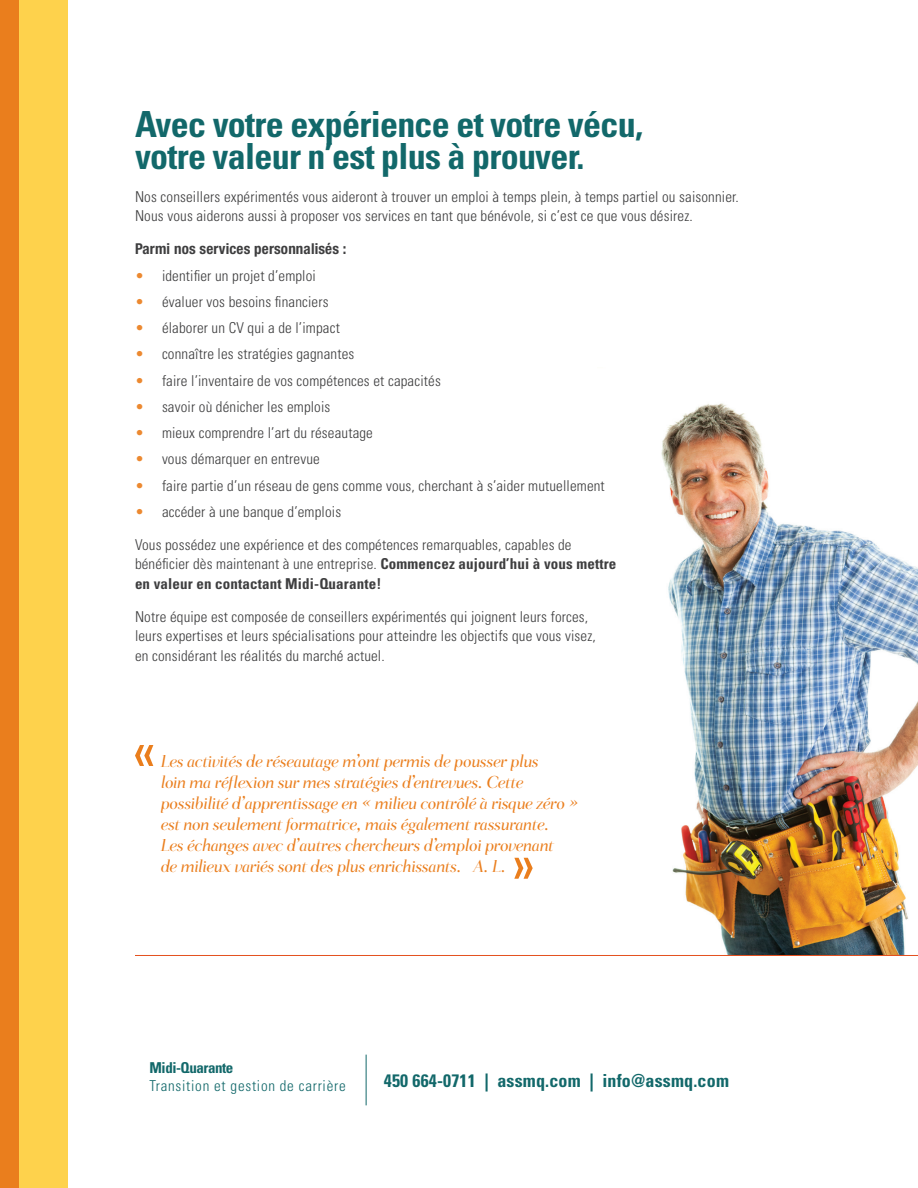
<style>
.page{position:relative;width:918px;height:1188px;background:#fff}
.page>*{position:absolute;margin:0;border:0;box-sizing:border-box;transform-origin:0 0}
.titre{font:700 condensed 36px/32.2px "Univers";letter-spacing:-.02em;color:#12686a}
.citation{font:700 condensed 18px "Univers";letter-spacing:.01em;color:#12686a}
.citation-2{font:italic 16.5px/21px "Salinas Demo";letter-spacing:-.01em;color:#ea7e1d}
.texte{font:300 condensed 15px/19.5px "Univers";letter-spacing:.01em;color:#3e3e3f}
.citation-3{font:300 condensed 15px/18px "Univers";letter-spacing:.05em;color:#12686a}
.texte-2{font:700 condensed 15px "Helvetica Neue";letter-spacing:.01em;color:#3e3e3f}
.s1{color:#ec8930}
.s2{font-weight:700}
</style>
<div class="page">
<img style="left:661px;top:403px;width:257px;height:552px">
<hr style="left:366px;top:1055px;width:1px;height:50px;background:#12686a">
<hr style="left:135px;top:955px;width:783px;height:1px;background:#e4501f">
<div style="left:2px;top:0;width:66px;height:1188px;background:#fed24c"></div>
<div style="left:0;top:0;width:19px;height:1188px;background:#ea7e1d"></div>
<svg style="left:514px;top:858px;width:19px;height:21px"></svg>
<svg style="left:135px;top:745px;width:18px;height:21px"></svg>
<p class="titre" style="left:135px;top:108px;width:510px">Avec votre expérience et votre vécu, votre valeur n’est plus à prouver.</p>
<p class="texte" style="left:135px;top:187px;width:605px">Nos conseillers expérimentés vous aideront à trouver un emploi à temps plein, à temps partiel ou saisonnier.<br>Nous vous aiderons aussi à proposer vos services en tant que bénévole, si c’est ce que vous désirez.</p>
<p class="texte-2" style="left:135px;top:240px;width:213px">Parmi nos services personnalisés :</p>
<p class="texte" style="left:135px;top:266px;width:182px"><span class="s1">•</span> identifier un projet d’emploi</p>
<p class="texte" style="left:135px;top:292px;width:195px"><span class="s1">•</span> évaluer vos besoins financiers</p>
<p class="texte" style="left:135px;top:318px;width:206px"><span class="s1">•</span> élaborer un CV qui a de l’impact</p>
<p class="texte" style="left:135px;top:344px;width:221px"><span class="s1">•</span> connaître les stratégies gagnantes</p>
<p class="texte" style="left:135px;top:371px;width:307px"><span class="s1">•</span> faire l’inventaire de vos compétences et capacités</p>
<p class="texte" style="left:135px;top:397px;width:197px"><span class="s1">•</span> savoir où dénicher les emplois</p>
<p class="texte" style="left:135px;top:423px;width:239px"><span class="s1">•</span> mieux comprendre l’art du réseautage</p>
<p class="texte" style="left:135px;top:449px;width:186px"><span class="s1">•</span> vous démarquer en entrevue</p>
<p class="texte" style="left:135px;top:476px;width:471px"><span class="s1">•</span> faire partie d’un réseau de gens comme vous, cherchant à s’aider mutuellement</p>
<p class="texte" style="left:135px;top:502px;width:208px"><span class="s1">•</span> accéder à une banque d’emplois</p>
<p class="texte" style="left:135px;top:535px;width:483px">Vous possédez une expérience et des compétences remarquables, capables de bénéficier dès maintenant à une entreprise. <span class="s2">Commencez aujourd’hui à vous mettre en valeur en contactant Midi-Quarante!</span></p>
<p class="texte" style="left:135px;top:607px;width:462px">Notre équipe est composée de conseillers expérimentés qui joignent leurs forces, leurs expertises et leurs spécialisations pour atteindre les objectifs que vous visez, en considérant les réalités du marché actuel.</p>
<p class="citation-2" style="left:161px;top:750px;width:419px">Les activités de réseautage m’ont permis de pousser plus<br>loin ma réflexion sur mes stratégies d’entrevues. Cette possibilité d’apprentissage en « milieu contrôlé à risque zéro » est non seulement formatrice, mais également rassurante.<br>Les échanges avec d’autres chercheurs d’emploi provenant<br>de milieux variés sont des plus enrichissants. A. L.</p>
<p class="citation-3" style="left:150px;top:1059px;width:198px"><span class="s2">Midi-Quarante<br></span>Transition et gestion de carrière</p>
<p class="citation" style="left:384px;top:1070px;width:347px">450 664-0711 | assmq.com | info@assmq.com</p>
</div>
